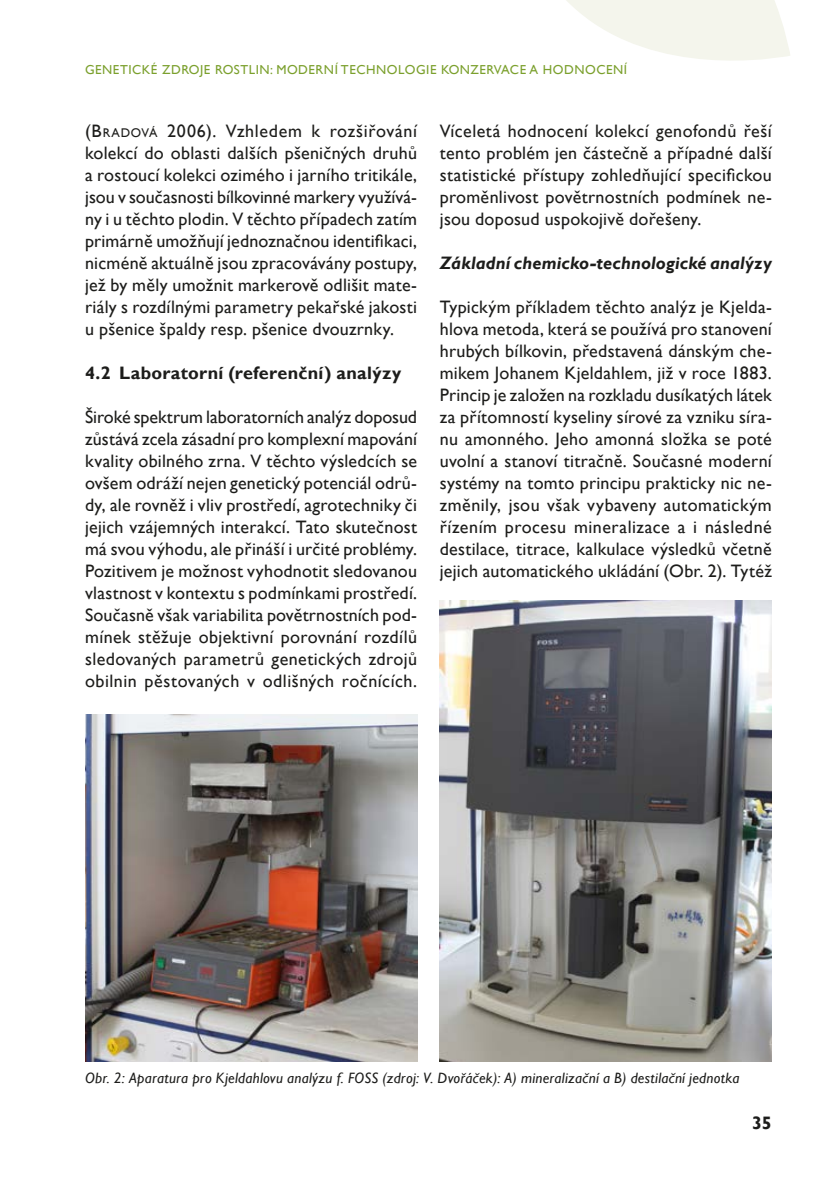
<style>
.page{position:relative;width:840px;height:1191px;background:#fff}
.page>*{position:absolute;margin:0;border:0;box-sizing:border-box;transform-origin:0 0}
.t1{font:18px/22px "Gill Sans";letter-spacing:.015em;color:#1d1d1b;text-align:justify}
.t2{font:italic 700 18px "Gill Sans";letter-spacing:.005em;color:#1d1d1b}
.t3{font:700 18px "Gill Sans";letter-spacing:.015em;color:#1d1d1b}
.t4{font:italic 15px "Gill Sans";letter-spacing:.02em;color:#1d1d1b}
.t5{font:13px "Gill Sans";letter-spacing:.04em;color:#7ba02d}
.s1{font-style:inherit}
.s2{font-size:12.6px}
</style>
<div class="page">
<svg style="left:566px;top:0;width:224px;height:61px"></svg>
<img style="left:85px;top:715px;width:332px;height:346px">
<img style="left:439px;top:600px;width:332px;height:461px">
<p class="t5" style="left:85px;top:62px;width:543px">GENETICKÉ ZDROJE ROSTLIN: MODERNÍ TECHNOLOGIE KONZERVACE A HODNOCENÍ</p>
<p class="t1" style="left:85px;top:120px;width:333px">(<span class="s1">B</span><span class="s2">RADOVÁ</span> 2006). Vzhledem k rozšiřování kolekcí do oblasti dalších pšeničných druhů a rostoucí kolekci ozimého i jarního tritikále, jsou v současnosti bílkovinné markery využívá&shy;ny i u těchto plodin. V těchto případech zatím primárně umožňují jednoznačnou identifikaci, nicméně aktuálně jsou zpracovávány postupy, jež by měly umožnit markerově odlišit mate&shy;riály s rozdílnými parametry pekařské jakosti u pšenice špaldy resp. pšenice dvouzrnky.</p>
<p class="t3" style="left:85px;top:362px;width:317px">4.2 Laboratorní (referenční) analýzy</p>
<p class="t1" style="left:85px;top:406px;width:333px">Široké spektrum laboratorních analýz doposud zůstává zcela zásadní pro komplexní mapování kvality obilného zrna. V těchto výsledcích se ovšem odráží nejen genetický potenciál odrů&shy;dy, ale rovněž i vliv prostředí, agrotechniky či jejich vzájemných interakcí. Tato skutečnost má svou výhodu, ale přináší i určité problémy.<br>Pozitivem je možnost vyhodnotit sledovanou vlastnost v kontextu s podmínkami prostředí.<br>Současně však variabilita povětrnostních pod&shy;mínek stěžuje objektivní porovnání rozdílů sledovaných parametrů genetických zdrojů obilnin pěstovaných v odlišných ročnících.</p>
<p class="t1" style="left:439px;top:120px;width:333px">Víceletá hodnocení kolekcí genofondů řeší tento problém jen částečně a případné další statistické přístupy zohledňující specifickou proměnlivost povětrnostních podmínek ne&shy;jsou doposud uspokojivě dořešeny.</p>
<p class="t2" style="left:439px;top:253px;width:333px">Základní chemicko-technologické analýzy</p>
<p class="t1" style="left:439px;top:296px;width:333px">Typickým příkladem těchto analýz je Kjelda&shy;hlova metoda, která se používá pro stanovení hrubých bílkovin, představená dánským che&shy;mikem Johanem Kjeldahlem, již v roce 1883.<br>Princip je založen na rozkladu dusíkatých látek za přítomností kyseliny sírové za vzniku síra&shy;nu amonného. Jeho amonná složka se poté uvolní a stanoví titračně. Současné moderní systémy na tomto principu prakticky nic ne&shy;změnily, jsou však vybaveny automatickým řízením procesu mineralizace a i následné destilace, titrace, kalkulace výsledků včetně jejich automatického ukládání (Obr. 2). Tytéž</p>
<p class="t4" style="left:85px;top:1069px;width:655px">Obr. 2: Aparatura pro Kjeldahlovu analýzu f. FOSS (zdroj: V. Dvořáček): A) mineralizační a B) destilační jednotka</p>
<p class="t3" style="left:751px;top:1111px;width:21px">35</p>
</div>
